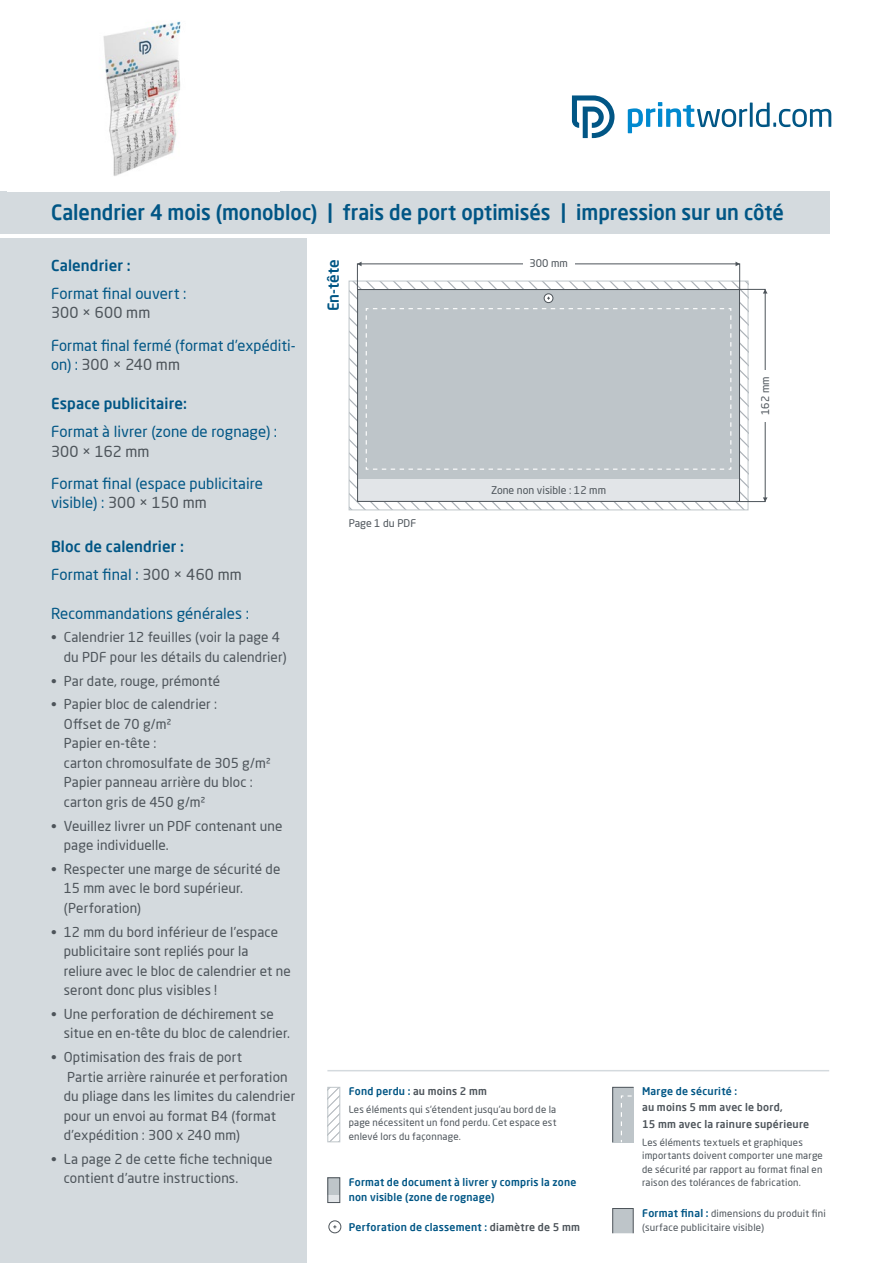
<style>
.page{position:relative;width:893px;height:1263px;background:#fff}
.page>*{position:absolute;margin:0;border:0;box-sizing:border-box;transform-origin:0 0}
.t1{font:500 21px "Neo Sans Pro";color:#015685;scale:.95 1}
.t2{font:15px/19.5px "Neo Sans Pro";letter-spacing:.005em;color:#015685}
.t3{font:500 15px/28px "Neo Sans Pro";letter-spacing:.01em;color:#015685}
.t4{font:15px "Neo Sans Pro";letter-spacing:.005em;color:#4d545a}
.t5{font:13.5px/19.5px "Neo Sans Pro";letter-spacing:.01em;color:#4d545a}
.t6{font:500 10.5px/15px "Neo Sans Pro";letter-spacing:.025em;color:#015685}
.t7{font:500 10.5px/16.5px "Neo Sans Pro";letter-spacing:.025em;color:#4d545a}
.t8{font:10.5px "Neo Sans Pro";color:#4d545a}
.t9{font:9.75px/13.5px "Neo Sans Pro";letter-spacing:.02em;color:#4d545a}
.s1{color:#4d545a}
.s2{font-weight:400}
.s3{font-weight:400;color:#4d545a}
.s4{font-weight:500;font-size:10.5px;color:#015685}
</style>
<div class="page">
<svg style="left:628px;top:102px;width:203px;height:31px"></svg>
<svg style="left:572px;top:96px;width:42px;height:42px"></svg>
<div style="left:0;top:238px;width:306px;height:1025px;background:#d4dade"></div>
<div style="left:0;top:191px;width:829px;height:43px;background:#d4dade"></div>
<div style="left:327px;top:1194px;width:13px;height:9px;background:#e2e5e8"></div>
<svg style="left:329px;top:1089px;width:9px;height:51px"></svg>
<div style="left:327px;top:1087px;width:13px;height:55px;border:1px solid #bec5c9"></div>
<svg style="left:612px;top:1086px;width:22px;height:57px"></svg>
<div style="left:328px;top:1220px;width:13px;height:13px;border:1px solid #4d545a;border-radius:50%"></div>
<hr style="left:327px;top:1070px;width:502px;height:1px;background:#d4dade">
<div style="left:327px;top:1177px;width:13px;height:17px;background:#bec5c9"></div>
<div style="left:327px;top:1177px;width:13px;height:26px;border:1px solid #4d545a"></div>
<div style="left:612px;top:1208px;width:22px;height:25px;background:#bec5c9;border:1px solid #4d545a"></div>
<svg style="left:349px;top:281px;width:399px;height:229px;background:#c4cace"></svg>
<svg style="left:763px;top:289px;width:4px;height:4px"></svg>
<svg style="left:763px;top:497px;width:4px;height:5px"></svg>
<svg style="left:357px;top:262px;width:5px;height:4px"></svg>
<svg style="left:735px;top:262px;width:5px;height:4px"></svg>
<div style="left:358px;top:479px;width:381px;height:22px;background:#e2e5e8"></div>
<div style="left:357px;top:289px;width:383px;height:213px;border:1px solid #4d545a"></div>
<img style="left:103px;top:21px;width:78px;height:155px">
<h1 class="t1" style="left:51px;top:199px;width:773px">Calendrier 4 mois (monobloc) | frais de port optimisés | impression sur un côté</h1>
<p class="t3" style="left:51px;top:251px;width:81px">Calendrier :</p>
<p class="t2" style="left:51px;top:283px;width:137px">Format final ouvert :</p>
<p class="t4" style="left:51px;top:304px;width:101px">300 × 600 mm</p>
<p class="t2" style="left:51px;top:335px;width:246px">Format final fermé (format d’expéditi&shy;on) : <span class="s1">300 × 240 mm</span></p>
<p class="t3" style="left:51px;top:389px;width:137px">Espace publicitaire:</p>
<p class="t2" style="left:51px;top:422px;width:228px">Format à livrer (zone de rognage) :</p>
<p class="t4" style="left:51px;top:442px;width:100px">300 × 162 mm</p>
<p class="t2" style="left:51px;top:473px;width:214px">Format final (espace publicitaire visible) : <span class="s1">300 × 150 mm</span></p>
<p class="t3" style="left:51px;top:532px;width:192px">Bloc de calendrier :<br><span class="s2">Format final :</span> <span class="s3">300 × 460 mm</span></p>
<p class="t2" style="left:51px;top:603px;width:200px">Recommandations générales :</p>
<p class="t5" style="left:64px;top:627px;width:224px;text-indent:-13px">• Calendrier 12 feuilles (voir la page 4 du PDF pour les détails du calendrier)</p>
<p class="t5" style="left:51px;top:671px;width:170px">• Par date, rouge, prémonté</p>
<p class="t5" style="left:64px;top:694px;width:208px;text-indent:-13px">• Papier bloc de calendrier :<br>Offset de 70 g/m²<br>Papier en-tête :<br>carton chromosulfate de 305 g/m²<br>Papier panneau arrière du bloc : carton gris de 450 g/m²</p>
<p class="t5" style="left:64px;top:816px;width:220px;text-indent:-13px">• Veuillez livrer un PDF contenant une page individuelle.</p>
<p class="t5" style="left:64px;top:859px;width:218px;text-indent:-13px">• Respecter une marge de sécurité de<br>15 mm avec le bord supérieur. (Perforation)</p>
<p class="t5" style="left:64px;top:922px;width:228px;text-indent:-13px">• 12 mm du bord inférieur de l’espace publicitaire sont repliés pour la<br>reliure avec le bloc de calendrier et ne seront donc plus visibles !</p>
<p class="t5" style="left:64px;top:1004px;width:228px;text-indent:-13px">• Une perforation de déchirement se situe en en-tête du bloc de calendrier.</p>
<p class="t5" style="left:64px;top:1047px;width:233px;text-indent:-13px">• Optimisation des frais de port<br>Partie arrière rainurée et perforation du pliage dans les limites du calendrier pour un envoi au format B4 (format d’expédition : 300 x 240 mm)</p>
<p class="t5" style="left:64px;top:1149px;width:210px;text-indent:-13px">• La page 2 de cette fiche technique contient d’autre instructions.</p>
<p class="t3" style="left:319px;top:311px;width:54px;rotate:-90deg">En-tête</p>
<p class="t8" style="left:349px;top:516px;width:69px">Page 1 du PDF</p>
<p class="t8" style="left:529px;top:257px;width:40px">300 mm</p>
<p class="t8" style="left:491px;top:484px;width:116px">Zone non visible : 12 mm</p>
<p class="t6" style="left:349px;top:1083px;width:140px">Fond perdu : <span class="s1">au moins 2 mm</span></p>
<p class="t9" style="left:349px;top:1102px;width:209px;text-align:justify">Les éléments qui s’étendent jusqu’au bord de la page nécessitent un fond perdu. Cet espace est enlevé lors du façonnage.</p>
<p class="t6" style="left:349px;top:1175px;width:229px">Format de document à livrer y compris la zone non visible (zone de rognage)</p>
<p class="t6" style="left:349px;top:1219px;width:233px">Perforation de classement : <span class="s1">diamètre de 5 mm</span></p>
<p class="t8" style="left:759px;top:415px;width:40px;rotate:-90deg">162 mm</p>
<p class="t6" style="left:642px;top:1083px;width:97px">Marge de sécurité :</p>
<p class="t7" style="left:642px;top:1099px;width:169px">au moins 5 mm avec le bord,<br>15 mm avec la rainure supérieure</p>
<p class="t9" style="left:642px;top:1135px;width:182px">Les éléments textuels et graphiques importants doivent comporter une marge de sécurité par rapport au format final en raison des tolérances de fabrication.</p>
<p class="t9" style="left:642px;top:1207px;width:185px"><span class="s4">Format final :</span> dimensions du produit fini (surface publicitaire visible)</p>
</div>
